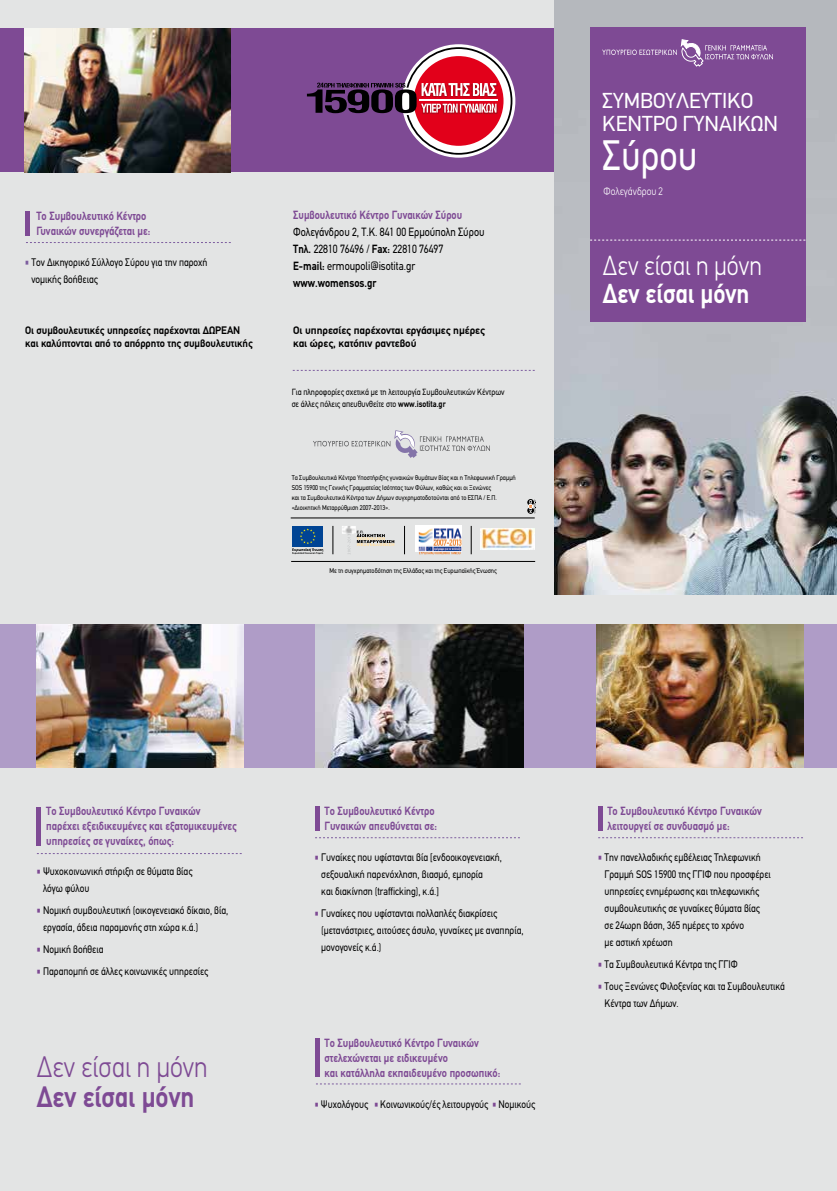
<style>
.page{position:relative;width:837px;height:1191px;background:#fff}
.page>*{position:absolute;margin:0;border:0;box-sizing:border-box;transform-origin:0 0}
.t1{font:42.7px "PF Din Text";color:#fff;scale:.87 1}
.t2{font:300 29.8px "PF Din Text";color:#7e4a94;scale:.88 1}
.t3{font:700 29.8px "PF Din Text";color:#7e4a94;scale:.88 1}
.t4{font:300 27.7px "PF Din Text";color:#fff;scale:.88 1}
.t5{font:700 27.7px "PF Din Text";color:#fff;scale:.88 1}
.t6{font:21.7px/23px "PF Din Text";color:#fff}
.t7{font:700 12px/15px "PF Din Text";color:#7e4a94;scale:.87 1}
.t8{font:12px/17px "PF Din Text";color:#000;scale:.86 1}
.t9{font:700 12px "PF Din Text";color:#7e4a94;scale:.86 1}
.t10{font:11px/17px "PF Din Text";color:#000;scale:.86 1}
.t11{font:700 11px/13.2px "PF Din Text";letter-spacing:-.005em;color:#000;scale:.95 1}
.t12{font:700 11px/13.2px "PF Din Text";letter-spacing:-.005em;color:#000}
.t13{font:300 11px "PF Din Text";color:#fff;scale:.88 1}
.t14{font:9px/11.4px "PF Din Text";color:#000;scale:.87 1}
.t15{font:7px/10px "PF Din Text";color:#000;scale:.89 1}
.s1{font-family:"Minion Pro";font-size:13.2px;color:#7d5d9f}
.s2{font-weight:700}
.s3{font-family:"Minion Pro";font-size:13.2px;color:#7e4a94}
</style>
<div class="page">
<div style="left:0;top:0;width:836px;height:595px;background:#e3e4e4"></div>
<div style="left:0;top:29px;width:563px;height:143px;background:#7e4a94"></div>
<img style="left:554px;top:0;width:282px;height:595px">
<img style="left:24px;top:29px;width:206px;height:143px">
<hr style="left:25px;top:211px;width:4px;height:24px;background:#7e4a94">
<svg style="left:307px;top:47px;width:205px;height:108px"></svg>
<hr style="left:419px;top:99px;width:78px;height:2px;background:#fff">
<svg style="left:26px;top:242px;width:205px;height:1px"></svg>
<svg style="left:292px;top:370px;width:242px;height:1px"></svg>
<div style="left:590px;top:27px;width:215px;height:295px;background:#7e4a94"></div>
<svg style="left:590px;top:240px;width:215px;height:1px"></svg>
<hr style="left:290px;top:518px;width:244px;height:1px;background:#000">
<hr style="left:291px;top:561px;width:244px;height:1px;background:#000">
<svg style="left:313px;top:430px;width:177px;height:28px"></svg>
<svg style="left:419px;top:551px;width:41px;height:3px"></svg>
<img style="left:415px;top:526px;width:46px;height:25px">
<svg style="left:342px;top:526px;width:52px;height:28px"></svg>
<div style="left:292px;top:526px;width:31px;height:20px;background:#004494"></div>
<svg style="left:292px;top:528px;width:31px;height:26px"></svg>
<svg style="left:332px;top:526px;width:1px;height:28px"></svg>
<svg style="left:404px;top:526px;width:1px;height:28px"></svg>
<svg style="left:471px;top:526px;width:1px;height:28px"></svg>
<img style="left:480px;top:529px;width:54px;height:20px">
<svg style="left:527px;top:499px;width:9px;height:14px"></svg>
<svg style="left:602px;top:39px;width:170px;height:27px"></svg>
<svg style="left:556px;top:0;width:6px;height:595px;background:#a09ea1"></svg>
<div style="left:0;top:595px;width:836px;height:596px;background:#e3e4e4"></div>
<div style="left:0;top:624px;width:836px;height:143px;background:#af9cc7"></div>
<hr style="left:37px;top:807px;width:4px;height:38px;background:#7e4a94">
<hr style="left:315px;top:1038px;width:4px;height:39px;background:#7e4a94">
<hr style="left:315px;top:806px;width:4px;height:25px;background:#7e4a94">
<hr style="left:598px;top:806px;width:4px;height:25px;background:#7e4a94">
<img style="left:37px;top:624px;width:206px;height:143px">
<img style="left:316px;top:624px;width:207px;height:143px">
<img style="left:596px;top:624px;width:206px;height:143px">
<svg style="left:37px;top:853px;width:205px;height:1px"></svg>
<svg style="left:316px;top:1083px;width:204px;height:1px"></svg>
<svg style="left:598px;top:837px;width:204px;height:1px"></svg>
<svg style="left:315px;top:837px;width:204px;height:1px"></svg>
<p class="t7" style="left:36px;top:208px;width:132px">To Συµβουλευτικό Κέντρο<br>Γυναικών συνεργάζεται µε:</p>
<p class="t10" style="left:31px;top:254px;width:206px;text-indent:-6px"><span class="s1">■</span> Τον ∆ικηγορικό Σύλλογο Σύρου για την παροχή νοµικής βοήθειας</p>
<p class="t9" style="left:293px;top:208px;width:198px">Συµβουλευτικό Κέντρο Γυναικών Σύρου</p>
<p class="t8" style="left:293px;top:223px;width:224px">Φολεγάνδρου 2, Τ.Κ. 841 00 Ερµούπολη Σύρου<br><span class="s2">Τηλ.</span> 22810 76496 / <span class="s2">Fax:</span> 22810 76497<br><span class="s2">E-mail:</span> ermoupoli@isotita.gr <span class="s2">www.womensos.gr</span></p>
<p class="t11" style="left:25px;top:323px;width:241px">Οι συµβουλευτικές υπηρεσίες παρέχονται ∆ΩΡΕΑΝ και καλύπτονται από το απόρρητο της συµβουλευτικής</p>
<p class="t12" style="left:293px;top:323px;width:193px">Οι υπηρεσίες παρέχονται εργάσιµες ηµέρες και ώρες, κατόπιν ραντεβού</p>
<p class="t14" style="left:291px;top:387px;width:246px">Για πληροφορίες σχετικά µε τη λειτουργία Συµβουλευτικών Κέντρων σε άλλες πόλεις απευθυνθείτε στο <span class="s2">www.isotita.gr</span></p>
<p class="t15" style="left:291px;top:473px;width:253px">Τα Συµβουλευτικά Κέντρα Υποστήριξης γυναικών θυµάτων βίας και η Τηλεφωνική Γραµµή SOS 15900 της Γενικής Γραµµατείας Ισότητας των Φύλων, καθώς και οι Ξενώνες<br>και τα Συµβουλευτικά Κέντρα των ∆ήµων συγχρηµατοδοτούνται από το ΕΣΠΑ / Ε.Π. «∆ιοικητική Μεταρρύθµιση 2007-2013».</p>
<p class="t15" style="left:329px;top:565px;width:189px">Με τη συγχρηµατοδότηση της Ελλάδας και της Ευρωπαϊκής Ένωσης</p>
<h3 class="t6" style="left:602px;top:89px;width:177px">ΣΥΜΒΟΥΛΕΥΤΙΚO<br>ΚΕΝΤΡΟ ΓΥΝΑΙΚΩΝ</h3>
<h1 class="t1" style="left:602px;top:131px;width:111px">Σύρου</h1>
<p class="t13" style="left:603px;top:185px;width:69px">Φολεγάνδρου 2</p>
<h3 class="t4" style="left:602px;top:249px;width:182px">∆εν είσαι η µόνη</h3>
<h3 class="t5" style="left:602px;top:277px;width:168px">∆εν είσαι µόνη</h3>
<p class="t7" style="left:46px;top:803px;width:220px">Το Συµβουλευτικό Κέντρο Γυναικών παρέχει εξειδικευµένες και εξατοµικευµένες υπηρεσίες σε γυναίκες, όπως:</p>
<p class="t10" style="left:43px;top:862px;width:175px;text-indent:-6px"><span class="s3">■</span> Ψυχοκοινωνική στήριξη σε θύµατα βίας λόγω φύλου</p>
<p class="t10" style="left:43px;top:901px;width:217px;text-indent:-6px"><span class="s3">■</span> Νοµική συµβουλευτική (οικογενειακό δίκαιο, βία, εργασία, άδεια παραµονής στη χώρα κ.ά.)</p>
<p class="t10" style="left:37px;top:940px;width:79px"><span class="s3">■</span> Νοµική βοήθεια</p>
<p class="t10" style="left:37px;top:962px;width:201px"><span class="s3">■</span> Παραποµπή σε άλλες κοινωνικές υπηρεσίες</p>
<h2 class="t2" style="left:37px;top:1049px;width:196px">∆εν είσαι η µόνη</h2>
<h2 class="t3" style="left:37px;top:1079px;width:180px">∆εν είσαι µόνη</h2>
<p class="t7" style="left:324px;top:803px;width:131px">Το Συµβουλευτικό Κέντρο<br>Γυναικών απευθύνεται σε:</p>
<p class="t7" style="left:607px;top:803px;width:179px">Το Συµβουλευτικό Κέντρο Γυναικών λειτουργεί σε συνδυασµό µε:</p>
<p class="t10" style="left:604px;top:848px;width:195px;text-indent:-6px"><span class="s3">■</span> Tην πανελλαδικής εµβέλειας Τηλεφωνική Γραµµή SOS 15900 της ΓΓΙΦ που προσφέρει υπηρεσίες ενηµέρωσης και τηλεφωνικής συµβουλευτικής σε γυναίκες θύµατα βίας σε 24ωρη βάση, 365 ηµέρες το χρόνο<br>µε αστική χρέωση</p>
<p class="t10" style="left:598px;top:955px;width:164px"><span class="s3">■</span> Τα Συµβουλευτικά Κέντρα της ΓΓΙΦ</p>
<p class="t10" style="left:604px;top:977px;width:211px;text-indent:-6px"><span class="s3">■</span> Τους Ξενώνες Φιλοξενίας και τα Συµβουλευτικά<br>Κέντρα των ∆ήµων.</p>
<p class="t10" style="left:321px;top:848px;width:211px;text-indent:-6px"><span class="s3">■</span> Γυναίκες που υφίστανται βία [ενδοοικογενειακή, σεξουαλική παρενόχληση, βιασµό, εµπορία<br>και διακίνηση (trafficking), κ.ά.]</p>
<p class="t10" style="left:321px;top:904px;width:237px;text-indent:-6px"><span class="s3">■</span> Γυναίκες που υφίστανται πολλαπλές διακρίσεις (µετανάστριες, αιτούσες άσυλο, γυναίκες µε αναπηρία, µονογονείς κ.ά.)</p>
<p class="t7" style="left:324px;top:1035px;width:203px">Το Συµβουλευτικό Κέντρο Γυναικών στελεχώνεται µε ειδικευµένο<br>και κατάλληλα εκπαιδευµένο προσωπικό:</p>
<p class="t10" style="left:315px;top:1096px;width:257px"><span class="s3">■</span> Ψυχολόγους <span class="s3">■</span> Κοινωνικούς/ές λειτουργούς <span class="s3">■</span> Νοµικούς</p>
</div>
